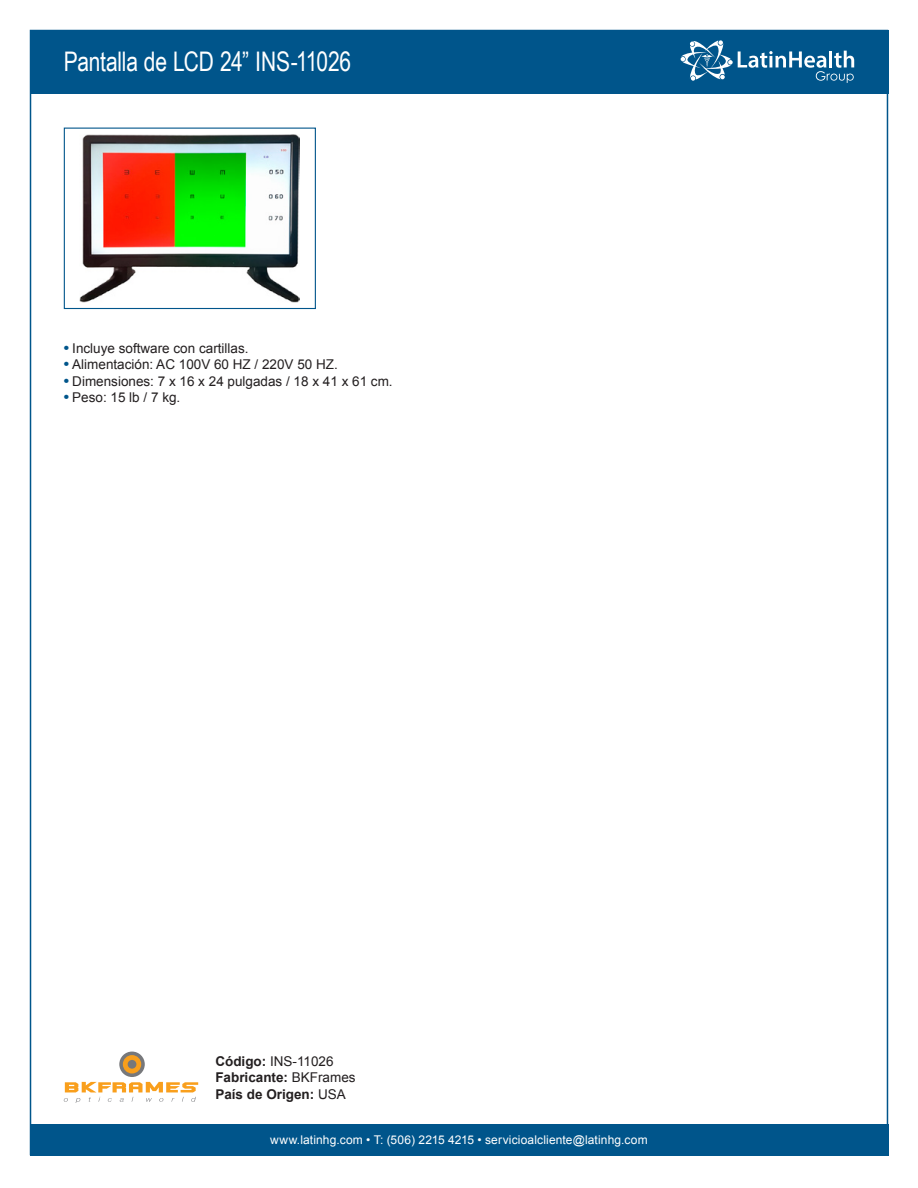
<style>
.page{position:relative;width:918px;height:1188px;background:#fff}
.page>*{position:absolute;margin:0;border:0;box-sizing:border-box;transform-origin:0 0}
.t1{font:27px "Arial Narrow";letter-spacing:-.01em;color:#fff;scale:.95 1}
.t2{font:13.5px "Arial";color:#231f20}
.t3{font:700 13.5px/16.5px "Arial";color:#231f20}
.t4{font:12px "Arial";letter-spacing:.01em;color:#fff}
.s1{font-weight:700;font-size:15px;color:#00558b}
.s2{font-weight:400}
</style>
<div class="page">
<div style="left:30px;top:1124px;width:858px;height:31px;background:#00558b"></div>
<div style="left:30px;top:30px;width:858px;height:64px;background:#00558b"></div>
<svg style="left:681px;top:40px;width:173px;height:43px"></svg>
<img style="left:80px;top:134px;width:220px;height:168px">
<div style="left:64px;top:128px;width:252px;height:181px;border:1px solid #00558b"></div>
<svg style="left:119px;top:1052px;width:26px;height:25px"></svg>
<div style="left:123px;top:1055px;width:18px;height:18px;background:#f99f1c;border-radius:50%"></div>
<div style="left:128px;top:1060px;width:8px;height:9px;background:#77787b;border-radius:50%"></div>
<svg style="left:64px;top:1082px;width:134px;height:21px"></svg>
<h1 class="t1" style="left:64px;top:42px;width:304px">Pantalla de LCD 24” INS-11026</h1>
<p class="t2" style="left:64px;top:339px;width:186px"><span class="s1">•</span> Incluye software con cartillas.</p>
<p class="t2" style="left:64px;top:356px;width:276px"><span class="s1">•</span> Alimentación: AC 100V 60 HZ / 220V 50 HZ.</p>
<p class="t2" style="left:64px;top:372px;width:330px"><span class="s1">•</span> Dimensiones: 7 x 16 x 24 pulgadas / 18 x 41 x 61 cm.</p>
<p class="t2" style="left:64px;top:389px;width:118px"><span class="s1">•</span> Peso: 15 lb / 7 kg.</p>
<p class="t3" style="left:215px;top:1053px;width:142px">Código: <span class="s2">INS-11026<br></span>Fabricante: <span class="s2">BKFrames<br></span>País de Origen: <span class="s2">USA</span></p>
<p class="t4" style="left:270px;top:1132px;width:379px">www.latinhg.com • T: (506) 2215 4215 • servicioalcliente@latinhg.com</p>
</div>
